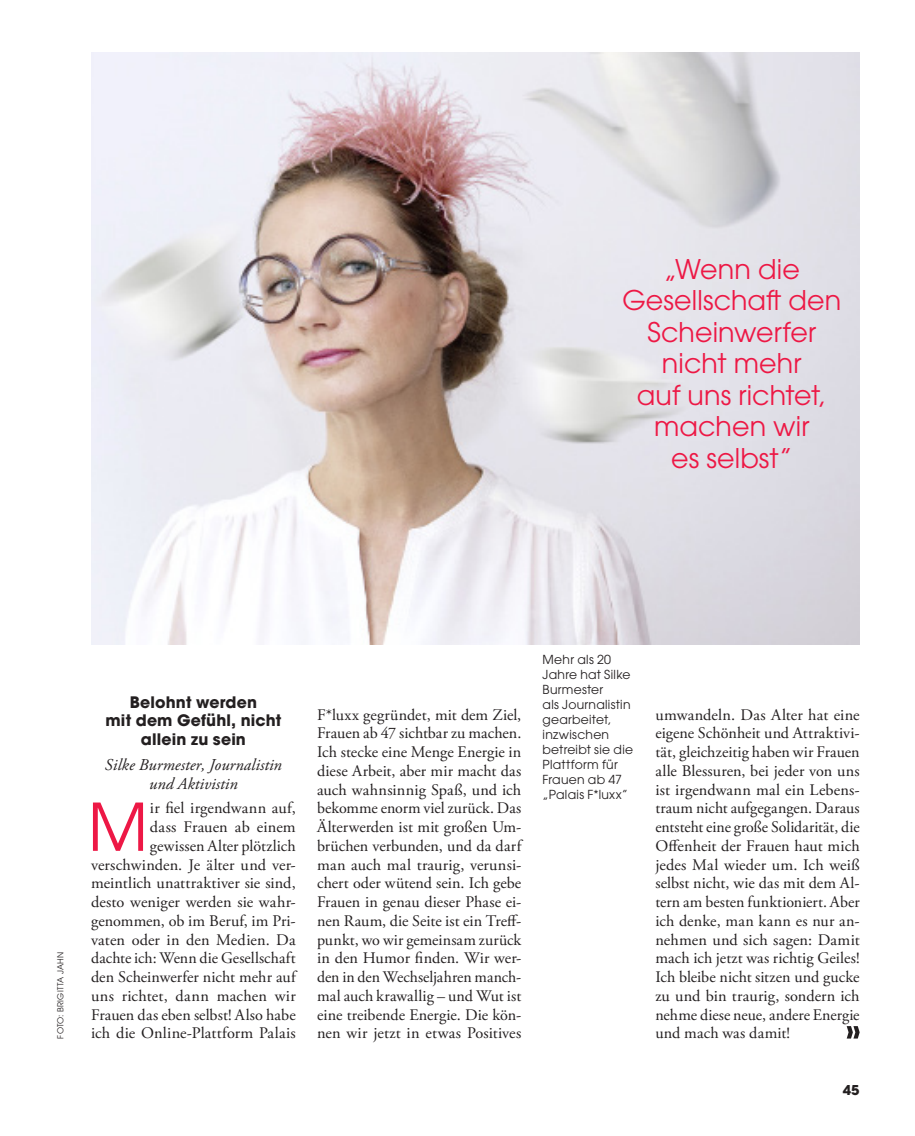
<style>
.page{position:relative;width:915px;height:1136px;background:#fff}
.page>*{position:absolute;margin:0;border:0;box-sizing:border-box;transform-origin:0 0}
.t1{font:65.25px "ITC Avant Garde Std";color:#ed1845}
.t2{font:27px/31.5px "ITC Avant Garde Std";color:#ed1845;text-align:center}
.t3{font:italic 16.5px/18.8px "Adobe Garamond Pro";letter-spacing:.005em;color:#231f20;text-align:center}
.t4{font:16.2px/18.8px "Adobe Garamond Pro";letter-spacing:.005em;color:#231f20;text-align:justify}
.t5{font:700 15.75px/18.8px "ITC Avant Garde Std";letter-spacing:.01em;color:#231f20;text-align:center}
.t6{font:700 13.5px "ITC Avant Garde Std";color:#231f20}
.t7{font:12.3px/15px "ITC Avant Garde Std";letter-spacing:.02em;color:#231f20}
.t8{font:8.25px "ITC Avant Garde Std";letter-spacing:.025em;color:#231f20}
</style>
<div class="page">
<img style="left:91px;top:52px;width:768px;height:592px">
<svg style="left:846px;top:1026px;width:13px;height:12px"></svg>
<p class="t2" style="left:622px;top:252px;width:220px">„Wenn die<br>Gesellschaft den<br>Scheinwerfer nicht mehr<br>auf uns richtet, machen wir<br>es selbst”</p>
<p class="t8" style="left:55px;top:1038px;width:88px;rotate:-90deg">FOTO: BRIGITTA JAHN</p>
<p class="t5" style="left:105px;top:692px;width:177px">Belohnt werden<br>mit dem Gefühl, nicht allein zu sein</p>
<p class="t3" style="left:105px;top:755px;width:178px">Silke Burmester, Journalistin und Aktivistin</p>
<p class="t1" style="left:88px;top:786px;width:61px">M</p>
<p class="t4" style="left:91px;top:799px;width:206px;text-align:right">ir fiel irgendwann auf,<br>dass Frauen ab einem<br>gewissen Alter plötzlich verschwinden. Je älter und ver&shy;meintlich unattraktiver sie sind, desto weniger werden sie wahr&shy;genommen, ob im Beruf, im Pri&shy;vaten oder in den Medien. Da dachte ich: Wenn die Gesellschaft den Scheinwerfer nicht mehr auf uns richtet, dann machen wir<br>Frauen das eben selbst! Also habe ich die Online-Plattform Palais</p>
<p class="t7" style="left:542px;top:652px;width:92px">Mehr als 20<br>Jahre hat Silke<br>Burmester<br>als Journalistin gearbeitet, inzwischen betreibt sie die<br>Plattform für<br>Frauen ab 47 „Palais F*luxx”</p>
<p class="t4" style="left:317px;top:705px;width:206px">F*luxx gegründet, mit dem Ziel, Frauen ab 47 sichtbar zu machen.<br>Ich stecke eine Menge Energie in diese Arbeit, aber mir macht das auch wahnsinnig Spaß, und ich bekomme enorm viel zurück. Das Älterwerden ist mit großen Um&shy;brüchen verbunden, und da darf man auch mal traurig, verunsi&shy;chert oder wütend sein. Ich gebe Frauen in genau dieser Phase ei&shy;nen Raum, die Seite ist ein Treff&shy;punkt, wo wir gemeinsam zurück in den Humor finden. Wir wer&shy;den in den Wechseljahren manch&shy;mal auch krawallig – und Wut ist eine treibende Energie. Die kön&shy;nen wir jetzt in etwas Positives</p>
<p class="t4" style="left:655px;top:705px;width:206px">umwandeln. Das Alter hat eine eigene Schönheit und Attraktivi&shy;tät, gleichzeitig haben wir Frauen alle Blessuren, bei jeder von uns ist irgendwann mal ein Lebens&shy;traum nicht aufgegangen. Daraus entsteht eine große Solidarität, die Offenheit der Frauen haut mich jedes Mal wieder um. Ich weiß selbst nicht, wie das mit dem Al&shy;tern am besten funktioniert. Aber ich denke, man kann es nur an&shy;nehmen und sich sagen: Damit mach ich jetzt was richtig Geiles!<br>Ich bleibe nicht sitzen und gucke zu und bin traurig, sondern ich nehme diese neue, andere Energie und mach was damit!</p>
<p class="t6" style="left:842px;top:1080px;width:18px">45</p>
</div>
